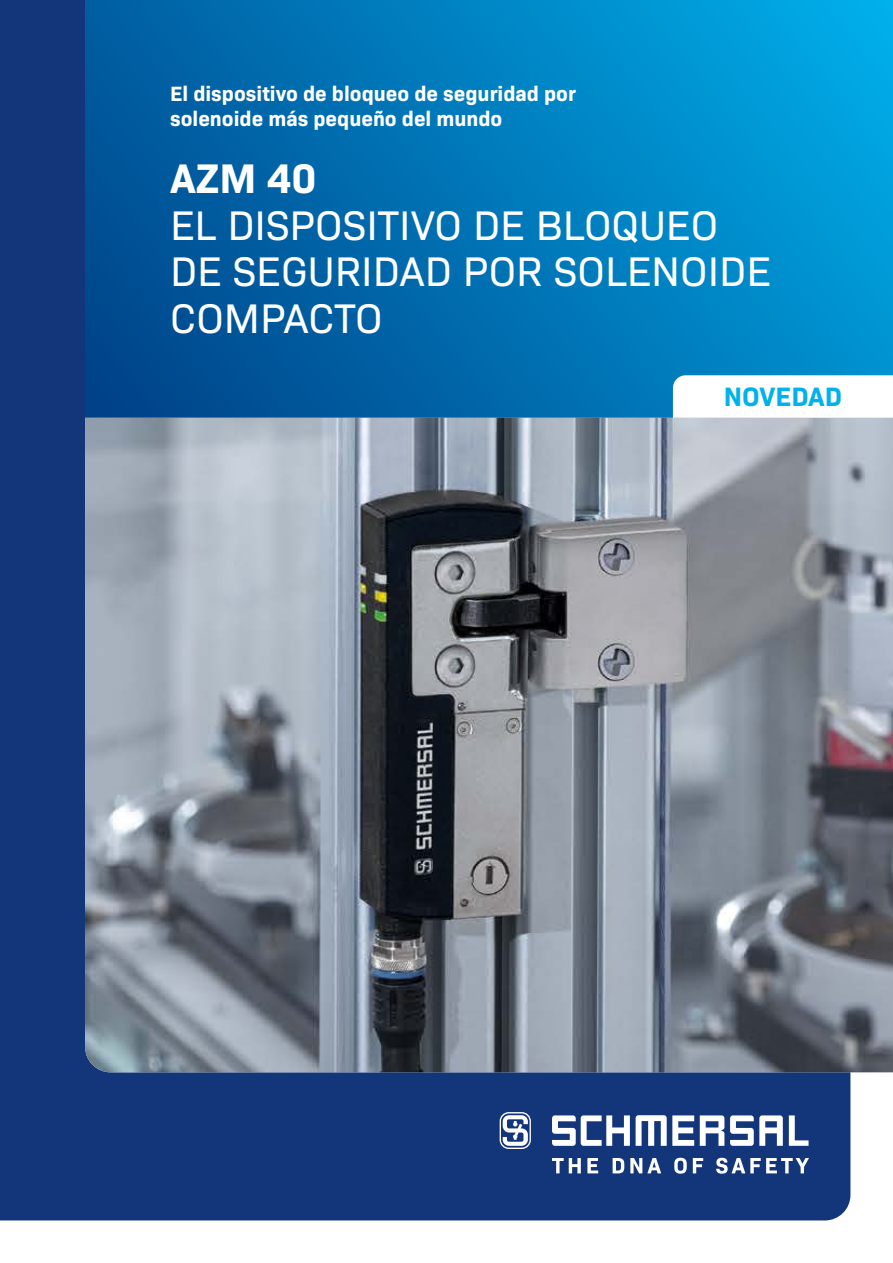
<style>
.page{position:relative;width:893px;height:1263px;background:#fff}
.page>*{position:absolute;margin:0;border:0;box-sizing:border-box;transform-origin:0 0}
.t1{font:42px/46.5px "Bio Sans";color:#fff}
.t2{font:700 42px "Bio Sans";color:#fff}
.t3{font:700 27px "Bio Sans";color:#00b1eb}
.t4{font:700 21px/25.2px "Bio Sans";color:#fff}
</style>
<div class="page">
<div style="left:0;top:0;width:850px;height:1220px;background:#13357a"></div>
<svg style="left:85px;top:0;width:808px;height:418px;background:#0076b7"></svg>
<img style="left:85px;top:418px;width:808px;height:654px">
<svg style="left:673px;top:375px;width:220px;height:43px"></svg>
<svg style="left:552px;top:1115px;width:78px;height:31px"></svg>
<svg style="left:789px;top:1115px;width:19px;height:31px"></svg>
<svg style="left:636px;top:1115px;width:58px;height:31px"></svg>
<svg style="left:700px;top:1115px;width:24px;height:31px"></svg>
<svg style="left:730px;top:1115px;width:53px;height:31px"></svg>
<svg style="left:500px;top:1112px;width:31px;height:37px"></svg>
<svg style="left:552px;top:1158px;width:257px;height:16px"></svg>
<p class="t4" style="left:170px;top:79px;width:407px">El dispositivo de bloqueo de seguridad por solenoide más pequeño del mundo</p>
<h1 class="t2" style="left:170px;top:146px;width:148px">AZM 40</h1>
<h1 class="t1" style="left:170px;top:199px;width:602px">EL DISPOSITIVO DE BLOQUEO<br>DE SEGURIDAD POR SOLENOIDE<br>COMPACTO</h1>
<p class="t3" style="left:724px;top:376px;width:120px">NOVEDAD</p>
</div>
